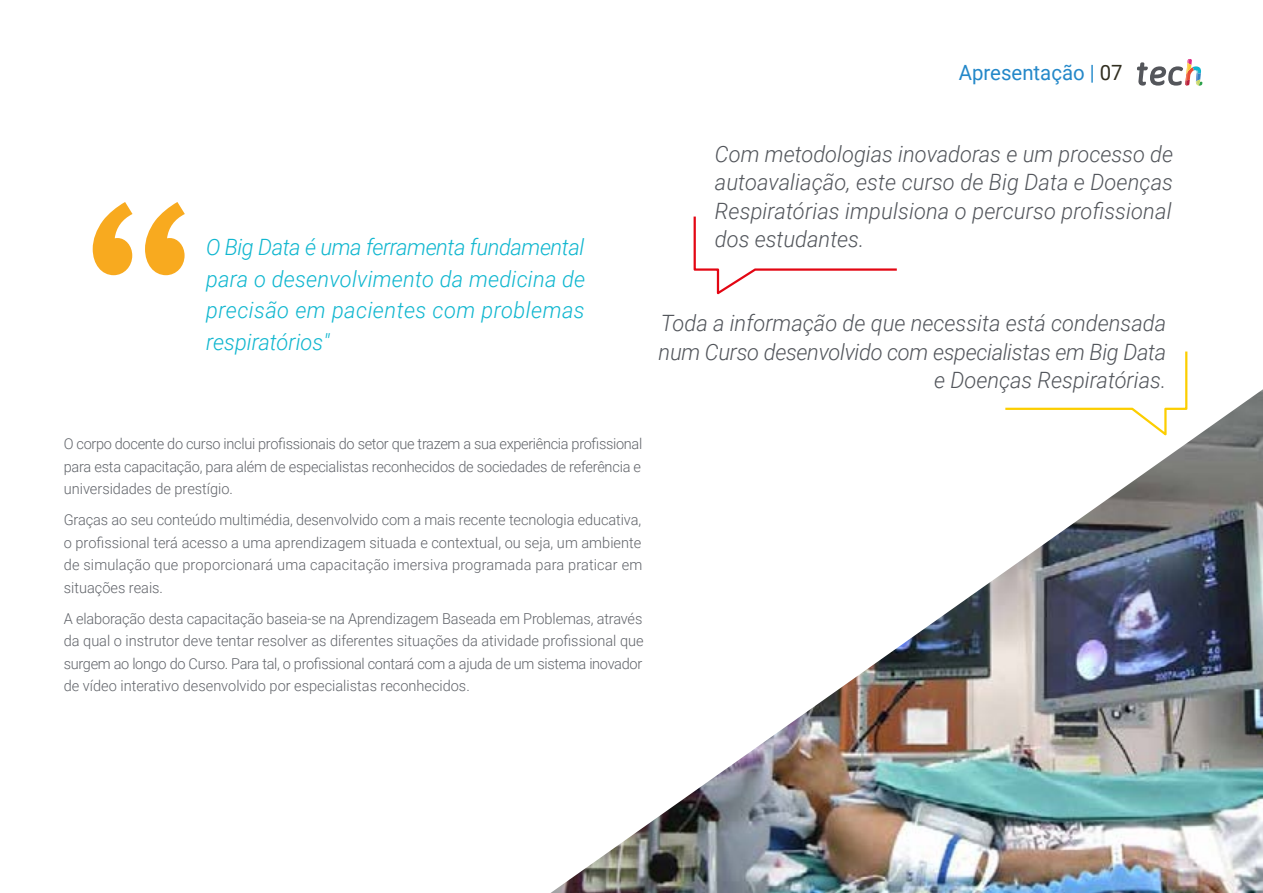
<style>
.page{position:relative;width:1263px;height:893px;background:#fff}
.page>*{position:absolute;margin:0;border:0;box-sizing:border-box;transform-origin:0 0}
.t1{font:italic 300 22.5px/28.5px "Roboto";color:#52555b;text-align:justify}
.t2{font:italic 300 22.5px/31.5px "Roboto";letter-spacing:.02em;color:#0fb6cf;text-align:justify}
.t3{font:21px "Roboto";color:#2488c9}
.t4{font:300 15px/22.5px "Roboto";color:#61646a;text-align:justify}
.s1{color:#2289cb}
.s2{color:#312e20}
</style>
<div class="page">
<svg style="left:93px;top:202px;width:92px;height:73px"></svg>
<img style="left:551px;top:389px;width:712px;height:504px">
<svg style="left:693px;top:216px;width:204px;height:79px"></svg>
<svg style="left:1137px;top:59px;width:65px;height:27px"></svg>
<svg style="left:1003px;top:351px;width:185px;height:88px"></svg>
<h2 class="t3" style="left:959px;top:57px;width:165px">Apresentação <span class="s1">|</span> <span class="s2">07</span></h2>
<h1 class="t2" style="left:206px;top:231px;width:381px">O Big Data é uma ferramenta fundamental para o desenvolvimento da medicina de precisão em pacientes com problemas respiratórios"</h1>
<h1 class="t1" style="left:715px;top:139px;width:460px">Com metodologias inovadoras e um processo de autoavaliação, este curso de Big Data e Doenças Respiratórias impulsiona o percurso profissional dos estudantes.</h1>
<h1 class="t1" style="left:659px;top:308px;width:509px;text-align:right">Toda a informação de que necessita está condensada num Curso desenvolvido com especialistas em Big Data e Doenças Respiratórias.</h1>
<p class="t4" style="left:64px;top:432px;width:580px">O corpo docente do curso inclui profissionais do setor que trazem a sua experiência profissional para esta capacitação, para além de especialistas reconhecidos de sociedades de referência e universidades de prestígio.</p>
<p class="t4" style="left:64px;top:508px;width:580px">Graças ao seu conteúdo multimédia, desenvolvido com a mais recente tecnologia educativa, o profissional terá acesso a uma aprendizagem situada e contextual, ou seja, um ambiente de simulação que proporcionará uma capacitação imersiva programada para praticar em situações reais.</p>
<p class="t4" style="left:64px;top:607px;width:581px">A elaboração desta capacitação baseia-se na Aprendizagem Baseada em Problemas, através da qual o instrutor deve tentar resolver as diferentes situações da atividade profissional que surgem ao longo do Curso. Para tal, o profissional contará com a ajuda de um sistema inovador de vídeo interativo desenvolvido por especialistas reconhecidos.</p>
</div>
